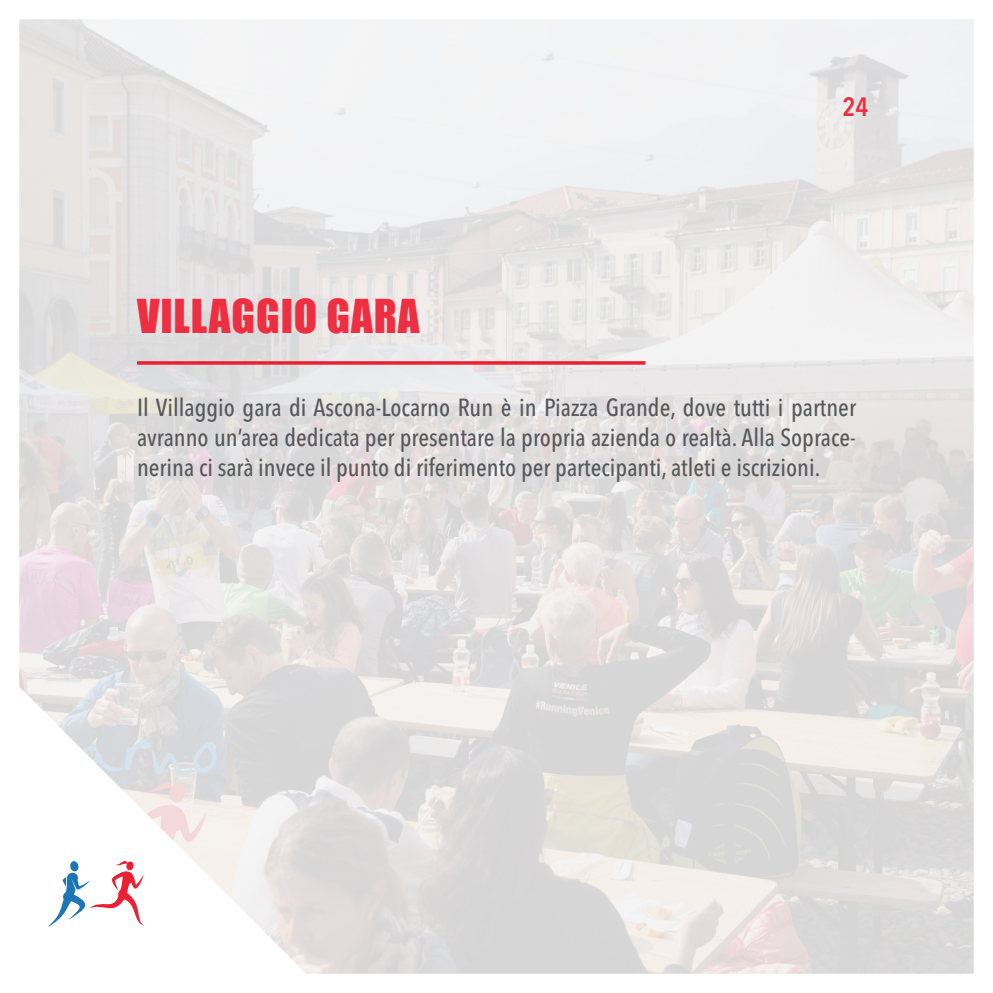
<style>
.page{position:relative;width:993px;height:993px;background:#fff}
.page>*{position:absolute;margin:0;border:0;box-sizing:border-box;transform-origin:0 0}
.t1{font:42.88px "Impact";letter-spacing:.02em;color:#ee2f41}
.t2{font:600 condensed 26.25px "Avenir Next LT Pro";color:#ee2f41}
.t3{font:500 condensed 24.5px/29.8px "Avenir Next LT Pro";color:#57585a;text-align:justify}
</style>
<div class="page">
<img style="left:20px;top:20px;width:952px;height:952px">
<svg style="left:19px;top:667px;width:306px;height:307px"></svg>
<svg style="left:45px;top:858px;width:103px;height:69px"></svg>
<hr style="left:137px;top:361px;width:508px;height:3px;background:#ed1f33">
<p class="t1" style="left:137px;top:282px;width:284px">VILLAGGIO GARA</p>
<p class="t2" style="left:842px;top:90px;width:28px">24</p>
<p class="t3" style="left:137px;top:392px;width:720px">Il Villaggio gara di Ascona-Locarno Run è in Piazza Grande, dove tutti i partner avranno un’area dedicata per presentare la propria azienda o realtà. Alla Soprace&shy;nerina ci sarà invece il punto di riferimento per partecipanti, atleti e iscrizioni.</p>
</div>
